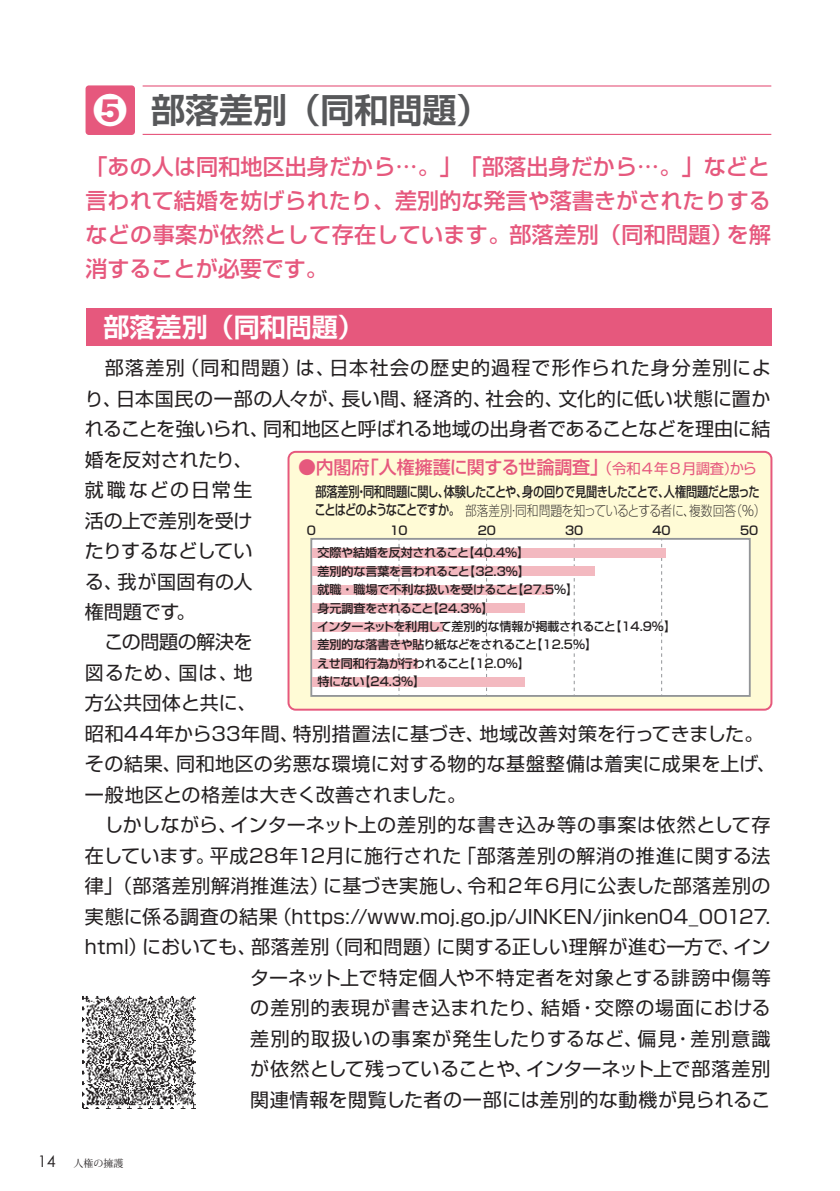
<style>
.page{position:relative;width:840px;height:1191px;background:#fff}
.page>*{position:absolute;margin:0;border:0;box-sizing:border-box;transform-origin:0 0}
.t1{font:700 34px "Shin Go Pro De";color:#57585a}
.t2{font:700 26px "Shin Go Pro De";color:#fff}
.t3{font:500 22px/34px "Shin Go Pro";letter-spacing:.015em;color:#e6587d;text-align:justify}
.t4{font:19px "Shin Go Pro";letter-spacing:.02em;color:#231f20}
.t5{font:19px "Shin Go Pro";letter-spacing:-.015em;color:#231f20}
.t6{font:19px "Shin Go Pro";letter-spacing:.065em;color:#231f20}
.t7{font:19px "Shin Go Pro";letter-spacing:-.005em;color:#231f20}
.t8{font:19px "Shin Go Pro";letter-spacing:.05em;color:#231f20}
.t9{font:19px "Shin Go Pro";letter-spacing:.06em;color:#231f20}
.t10{font:19px "Shin Go Pro";letter-spacing:-.03em;color:#231f20}
.t11{font:19px "Shin Go Pro";letter-spacing:.11em;color:#231f20}
.t12{font:19px "Shin Go Pro";letter-spacing:-.02em;color:#231f20}
.t13{font:500 18px "Shin Go Pro";letter-spacing:-.01em;color:#e6587d}
.t14{font:500 14px/18.2px "Shin Go Pro";letter-spacing:-.06em;color:#231f20;scale:.8 1}
.t15{font:500 12px/18.4px "Shin Go Pro";letter-spacing:-.015em;color:#231f20}
.t16{font:10px "Koz Min Pr 6 N";color:#231f20}
.s1{font-family:"Hira Kaku Std W8";font-weight:400;color:#fff}
.s2{font-weight:400;font-size:15px}
.s3{font-weight:400;font-size:14.4px}
.s4{font-weight:300;font-stretch:expanded}
.s5{font-family:"Century Gothic";font-size:16px}
</style>
<div class="page">
<div style="left:85px;top:85px;width:50px;height:50px;background:#e6587d;border-radius:3px"></div>
<hr style="left:142px;top:85px;width:628px;height:2px;background:#e6587d">
<hr style="left:142px;top:134px;width:628px;height:1px;background:#e6587d">
<div style="left:87px;top:308px;width:684px;height:38px;background:#e6587d"></div>
<div style="left:288px;top:452px;width:483px;height:257px;background:#fffbd6;border-radius:7px"></div>
<div style="left:287px;top:451px;width:485px;height:259px;border:2px solid #e6587d;border-radius:7px"></div>
<div style="left:311px;top:539px;width:438px;height:157px;background:#fff"></div>
<div style="left:310px;top:538px;width:440px;height:159px;border:2px solid #939598"></div>
<svg style="left:486px;top:539px;width:1px;height:157px"></svg>
<svg style="left:398px;top:539px;width:1px;height:157px"></svg>
<svg style="left:573px;top:539px;width:1px;height:157px"></svg>
<div style="left:312px;top:548px;width:353px;height:9px;background:#f3b9c0"></div>
<div style="left:312px;top:566px;width:282px;height:10px;background:#f3b9c0"></div>
<div style="left:312px;top:585px;width:240px;height:9px;background:#f3b9c0"></div>
<div style="left:312px;top:603px;width:212px;height:10px;background:#f3b9c0"></div>
<div style="left:312px;top:622px;width:130px;height:9px;background:#f3b9c0"></div>
<div style="left:312px;top:640px;width:109px;height:9px;background:#f3b9c0"></div>
<div style="left:312px;top:659px;width:105px;height:9px;background:#f3b9c0"></div>
<div style="left:312px;top:677px;width:212px;height:9px;background:#f3b9c0"></div>
<img style="left:82px;top:996px;width:114px;height:112px">
<h1 class="t1" style="left:93px;top:82px;width:398px"><span class="s1">❺</span> 部落差別（同和問題）</h1>
<p class="t3" style="left:85px;top:147px;width:686px">「あの人は同和地区出身だから…。」「部落出身だから…。」などと言われて結婚を妨げられたり、差別的な発言や落書きがされたりするなどの事案が依然として存在しています。部落差別（同和問題）を解消することが必要です。</p>
<h2 class="t2" style="left:103px;top:305px;width:261px">部落差別（同和問題）</h2>
<p class="t6" style="left:85px;top:352px;width:686px">　部落差別（同和問題）は、日本社会の歴史的過程で形作られた身分差別によ</p>
<p class="t4" style="left:85px;top:383px;width:686px">り、日本国民の一部の人々が、長い間、経済的、社会的、文化的に低い状態に置か</p>
<p class="t5" style="left:85px;top:413px;width:686px">れることを強いられ、同和地区と呼ばれる地域の出身者であることなどを理由に結</p>
<p class="t5" style="left:85px;top:444px;width:169px">婚を反対されたり、</p>
<p class="t11" style="left:85px;top:474px;width:169px">就職などの日常生</p>
<p class="t5" style="left:85px;top:505px;width:169px">活の上で差別を受け</p>
<p class="t10" style="left:85px;top:535px;width:169px">たりするなどしてい</p>
<p class="t4" style="left:85px;top:565px;width:169px">る、我が国固有の人</p>
<p class="t4" style="left:85px;top:596px;width:112px">権問題です。</p>
<p class="t12" style="left:104px;top:626px;width:150px">この問題の解決を</p>
<p class="t4" style="left:85px;top:657px;width:169px">図るため、国は、地</p>
<p class="t4" style="left:85px;top:687px;width:173px">方公共団体と共に、</p>
<p class="t4" style="left:85px;top:718px;width:679px">昭和44年から33年間、特別措置法に基づき、地域改善対策を行ってきました。</p>
<p class="t4" style="left:85px;top:748px;width:692px">その結果、同和地区の劣悪な環境に対する物的な基盤整備は着実に成果を上げ、</p>
<p class="t4" style="left:85px;top:779px;width:382px">一般地区との格差は大きく改善されました。</p>
<p class="t4" style="left:85px;top:809px;width:686px">　しかしながら、インターネット上の差別的な書き込み等の事案は依然として存</p>
<p class="t4" style="left:85px;top:840px;width:686px">在しています。平成28年12月に施行された「部落差別の解消の推進に関する法</p>
<p class="t4" style="left:85px;top:870px;width:686px">律」（部落差別解消推進法）に基づき実施し、令和２年６月に公表した部落差別の</p>
<p class="t4" style="left:85px;top:901px;width:686px">実態に係る調査の結果（https://www.moj.go.jp/JINKEN/jinken04_00127.</p>
<p class="t4" style="left:85px;top:931px;width:686px">html）においても、部落差別（同和問題）に関する正しい理解が進む一方で、イン</p>
<p class="t4" style="left:250px;top:962px;width:521px">ターネット上で特定個人や不特定者を対象とする誹謗中傷等</p>
<p class="t8" style="left:250px;top:992px;width:521px">の差別的表現が書き込まれたり、結婚・交際の場面における</p>
<p class="t9" style="left:250px;top:1023px;width:521px">差別的取扱いの事案が発生したりするなど、偏見・差別意識</p>
<p class="t7" style="left:250px;top:1053px;width:521px">が依然として残っていることや、インターネット上で部落差別</p>
<p class="t4" style="left:250px;top:1084px;width:521px">関連情報を閲覧した者の一部には差別的な動機が見られるこ</p>
<p class="t13" style="left:298px;top:452px;width:460px">●内閣府「人権擁護に関する世論調査」<span class="s2">（</span><span class="s3">令和４年８月調査）から</span></p>
<p class="t14" style="left:315px;top:481px;width:564px">部落差別・同和問題に関し、体験したことや、身の回りで見聞きしたことで、人権問題だと思ったことはどのようなことですか。<span class="s4">部落差別・同和問題を知っているとする者に、複数回答（％）</span></p>
<p class="t15" style="left:317px;top:542px;width:360px">交際や結婚を反対されること【40.4％】<br>差別的な言葉を言われること【32.3％】<br>就職・職場で不利な扱いを受けること【27.5％】<br>身元調査をされること【24.3％】<br>インターネットを利用して差別的な情報が掲載されること【14.9%】差別的な落書きや貼り紙などをされること【12.5%】<br>えせ同和行為が行われること【12.0%】<br>特にない【24.3%】</p>
<p class="t15" style="left:306px;top:519px;width:11px">0</p>
<p class="t15" style="left:389px;top:519px;width:19px">10</p>
<p class="t15" style="left:477px;top:519px;width:20px">20</p>
<p class="t15" style="left:565px;top:519px;width:20px">30</p>
<p class="t15" style="left:652px;top:519px;width:20px">40</p>
<p class="t15" style="left:739px;top:519px;width:20px">50</p>
<p class="t16" style="left:38px;top:1157px;width:87px"><span class="s5">14</span> 人権の擁護</p>
</div>
